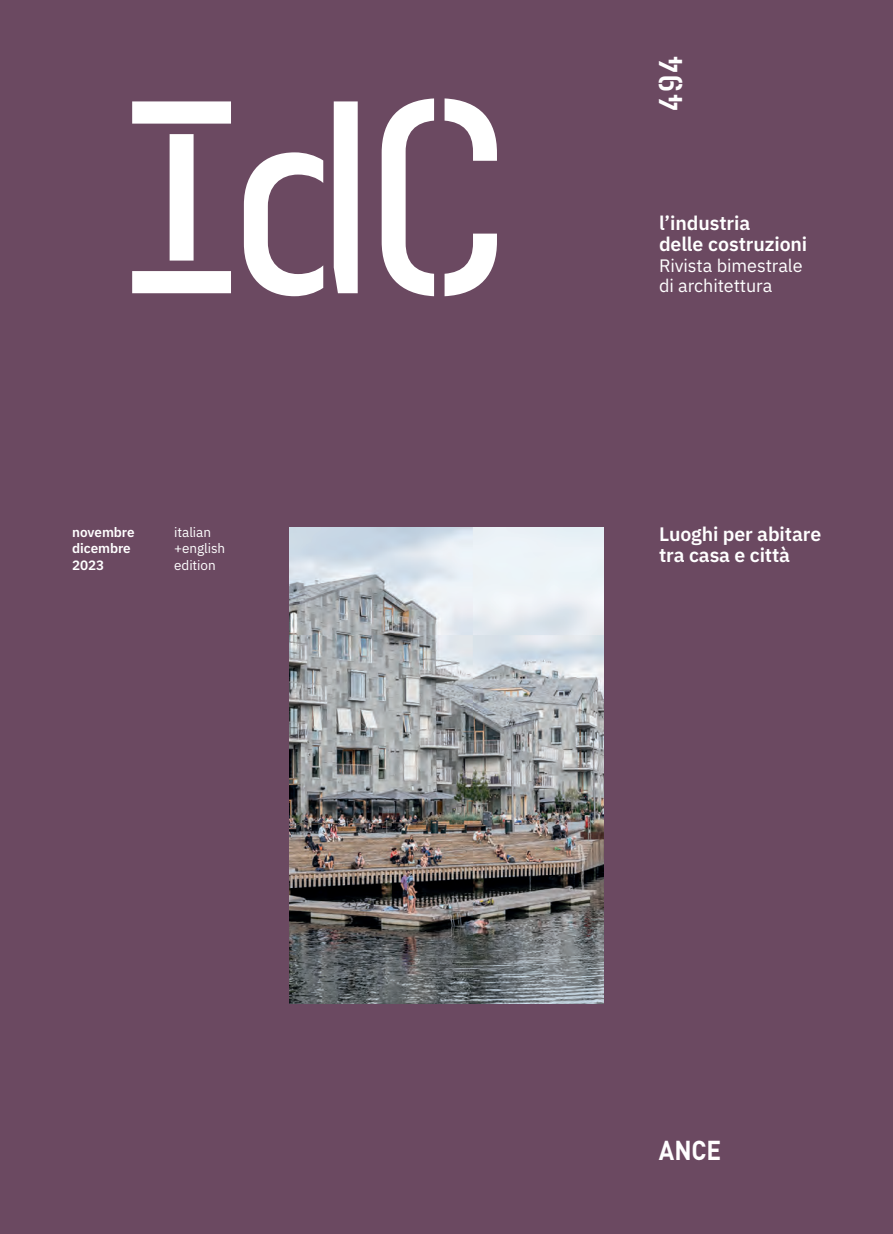
<style>
.page{position:relative;width:893px;height:1234px;background:#fff}
.page>*{position:absolute;margin:0;border:0;box-sizing:border-box;transform-origin:0 0}
.t1{font:700 36px "Realtime Stencil";color:#fff}
.t2{font:700 27px "DIN";color:#fff;scale:.9 1}
.t3{font:600 19.5px/21px "IBM Plex Sans";letter-spacing:-.005em;color:#fff}
.t4{font:18px/19.5px "IBM Plex Sans";letter-spacing:-.005em;color:#fff}
.t5{font:13.5px/16.5px "IBM Plex Sans";letter-spacing:-.005em;color:#fff}
.t6{font:600 13.5px/16.5px "IBM Plex Sans";letter-spacing:-.005em;color:#fff}
</style>
<div class="page">
<div style="left:0;top:0;width:893px;height:1233px;background:#6b4961"></div>
<svg style="left:132px;top:98px;width:365px;height:198px"></svg>
<img style="left:289px;top:527px;width:315px;height:476px">
<p class="t6" style="left:72px;top:524px;width:64px">novembre dicembre<br>2023</p>
<p class="t5" style="left:174px;top:524px;width:53px">italian +english edition</p>
<h1 class="t1" style="left:649px;top:112px;width:59px;rotate:-90deg">494</h1>
<p class="t3" style="left:659px;top:214px;width:150px">l’industria<br>delle costruzioni</p>
<p class="t4" style="left:659px;top:257px;width:145px">Rivista bimestrale di architettura</p>
<p class="t3" style="left:659px;top:524px;width:164px">Luoghi per abitare tra casa e città</p>
<h2 class="t2" style="left:659px;top:1140px;width:71px">ANCE</h2>
</div>
